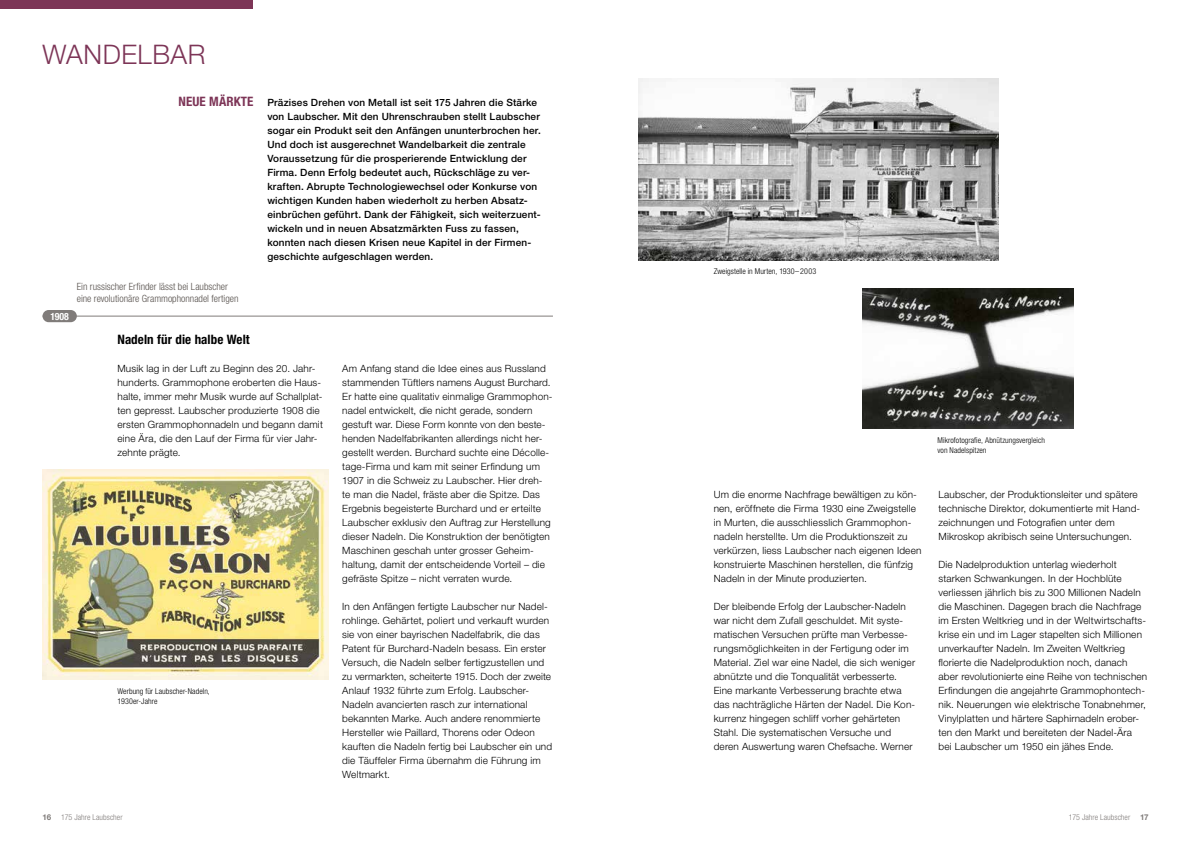
<style>
.page{position:relative;width:1191px;height:842px;background:#fff}
.page>*{position:absolute;margin:0;border:0;box-sizing:border-box;transform-origin:0 0}
.t1{font:300 27px "Helvetica Neue LT Std";letter-spacing:.025em;color:#7d3557}
.t2{font:700 condensed 13px "Helvetica Neue LT Std";letter-spacing:.01em;color:#000}
.t3{font:700 condensed 13px "Helvetica Neue LT Std";letter-spacing:.01em;color:#7d3557}
.t4{font:300 10px/14px "Helvetica Neue LT Std";letter-spacing:.015em;color:#000}
.t5{font:500 10px/14px "Helvetica Neue LT Std";letter-spacing:.02em;color:#000}
.t6{font:300 condensed 10px/12px "Helvetica Neue LT Std";color:#57514d}
.t7{font:700 condensed 10px "Helvetica Neue LT Std";color:#fff}
.t8{font:300 condensed 8px/10px "Helvetica Neue LT Std";letter-spacing:.005em;color:#000}
.t9{font:300 condensed 8px "Helvetica Neue LT Std";letter-spacing:.005em;color:#807c7a}
.s1{font-weight:700;font-stretch:normal}
</style>
<div class="page">
<div style="left:0;top:0;width:252px;height:9px;background:#7d3557"></div>
<hr style="left:43px;top:316px;width:510px;height:1px;background:#807c7a">
<div style="left:43px;top:310px;width:34px;height:12px;background:#807c7a;border-radius:6px"></div>
<img style="left:43px;top:470px;width:285px;height:210px">
<img style="left:863px;top:288px;width:210px;height:140px">
<img style="left:638px;top:78px;width:360px;height:182px">
<h1 class="t1" style="left:43px;top:38px;width:164px">WANDELBAR</h1>
<h2 class="t3" style="left:178px;top:94px;width:76px">NEUE MÄRKTE</h2>
<p class="t7" style="left:50px;top:310px;width:20px">1908</p>
<p class="t6" style="left:77px;top:281px;width:163px">Ein russischer Erfinder lässt bei Laubscher eine revolutionäre Grammophonnadel fertigen</p>
<p class="t5" style="left:267px;top:95px;width:275px">Präzises Drehen von Metall ist seit 175 Jahren die Stärke von Laubscher. Mit den Uhrenschrauben stellt Laubscher sogar ein Produkt seit den Anfängen ununterbrochen her.<br>Und doch ist ausgerechnet Wandelbarkeit die zentrale Voraussetzung für die prosperierende Entwicklung der Firma. Denn Erfolg bedeutet auch, Rückschläge zu ver&shy;kraften. Abrupte Technologiewechsel oder Konkurse von wichtigen Kunden haben wiederholt zu herben Absatz&shy;einbrüchen geführt. Dank der Fähigkeit, sich weiterzuent&shy;wickeln und in neuen Absatzmärkten Fuss zu fassen, konnten nach diesen Krisen neue Kapitel in der Firmen&shy;geschichte aufgeschlagen werden.</p>
<h2 class="t2" style="left:117px;top:332px;width:134px">Nadeln für die halbe Welt</h2>
<p class="t4" style="left:117px;top:361px;width:207px">Musik lag in der Luft zu Beginn des 20. Jahr&shy;hunderts. Grammophone eroberten die Haus&shy;halte, immer mehr Musik wurde auf Schallplat&shy;ten gepresst. Laubscher produzierte 1908 die ersten Grammophonnadeln und begann damit eine Ära, die den Lauf der Firma für vier Jahr&shy;zehnte prägte.</p>
<p class="t8" style="left:117px;top:686px;width:94px">Werbung für Laubscher-Nadeln,<br>1930er-Jahre</p>
<p class="t4" style="left:342px;top:361px;width:212px">Am Anfang stand die Idee eines aus Russland stammenden Tüftlers namens August Burchard.<br>Er hatte eine qualitativ einmalige Grammophon&shy;nadel entwickelt, die nicht gerade, sondern gestuft war. Diese Form konnte von den beste&shy;henden Nadelfabrikanten allerdings nicht her&shy;gestellt werden. Burchard suchte eine Décolle&shy;tage-Firma und kam mit seiner Erfindung um 1907 in die Schweiz zu Laubscher. Hier dreh&shy;te man die Nadel, fräste aber die Spitze. Das Ergebnis begeisterte Burchard und er erteilte Laubscher exklusiv den Auftrag zur Herstellung dieser Nadeln. Die Konstruktion der benötigten Maschinen geschah unter grosser Geheim&shy;haltung, damit der entscheidende Vorteil – die gefräste Spitze – nicht verraten wurde.</p>
<p class="t4" style="left:342px;top:599px;width:211px">In den Anfängen fertigte Laubscher nur Nadel&shy;rohlinge. Gehärtet, poliert und verkauft wurden sie von einer bayrischen Nadelfabrik, die das Patent für Burchard-Nadeln besass. Ein erster Versuch, die Nadeln selber fertigzustellen und zu vermarkten, scheiterte 1915. Doch der zweite Anlauf 1932 führte zum Erfolg. Laubscher-Nadeln avancierten rasch zur international bekannten Marke. Auch andere renommierte Hersteller wie Paillard, Thorens oder Odeon kauften die Nadeln fertig bei Laubscher ein und die Täuffeler Firma übernahm die Führung im Weltmarkt.</p>
<p class="t8" style="left:713px;top:266px;width:104px">Zweigstelle in Murten, 1930– 2003</p>
<p class="t4" style="left:713px;top:487px;width:209px">Um die enorme Nachfrage bewältigen zu kön&shy;nen, eröffnete die Firma 1930 eine Zweigstelle in Murten, die ausschliesslich Grammophon&shy;nadeln herstellte. Um die Produktionszeit zu verkürzen, liess Laubscher nach eigenen Ideen konstruierte Maschinen herstellen, die fünfzig Nadeln in der Minute produzierten.</p>
<p class="t4" style="left:713px;top:599px;width:203px">Der bleibende Erfolg der Laubscher-Nadeln war nicht dem Zufall geschuldet. Mit syste&shy;matischen Versuchen prüfte man Verbesse&shy;rungsmöglichkeiten in der Fertigung oder im Material. Ziel war eine Nadel, die sich weniger abnützte und die Tonqualität verbesserte.<br>Eine markante Verbesserung brachte etwa das nachträgliche Härten der Nadel. Die Kon&shy;kurrenz hingegen schliff vorher gehärteten Stahl. Die systematischen Versuche und deren Auswertung waren Chefsache. Werner</p>
<p class="t8" style="left:937px;top:435px;width:109px">Mikrofotografie, Abnützungsvergleich von Nadelspitzen</p>
<p class="t4" style="left:938px;top:487px;width:203px">Laubscher, der Produktionsleiter und spätere technische Direktor, dokumentierte mit Hand&shy;zeichnungen und Fotografien unter dem Mikroskop akribisch seine Untersuchungen.</p>
<p class="t4" style="left:938px;top:557px;width:210px">Die Nadelproduktion unterlag wiederholt starken Schwankungen. In der Hochblüte verliessen jährlich bis zu 300 Millionen Nadeln die Maschinen. Dagegen brach die Nachfrage im Ersten Weltkrieg und in der Weltwirtschafts&shy;krise ein und im Lager stapelten sich Millionen unverkaufter Nadeln. Im Zweiten Weltkrieg florierte die Nadelproduktion noch, danach aber revolutionierte eine Reihe von technischen Erfindungen die angejahrte Grammophontech&shy;nik. Neuerungen wie elektrische Tonabnehmer, Vinylplatten und härtere Saphirnadeln erober&shy;ten den Markt und bereiteten der Nadel-Ära bei Laubscher um 1950 ein jähes Ende.</p>
<p class="t9" style="left:43px;top:813px;width:82px"><span class="s1">16</span> 175 Jahre Laubscher</p>
<p class="t9" style="left:1069px;top:813px;width:81px">175 Jahre Laubscher <span class="s1">17</span></p>
</div>
